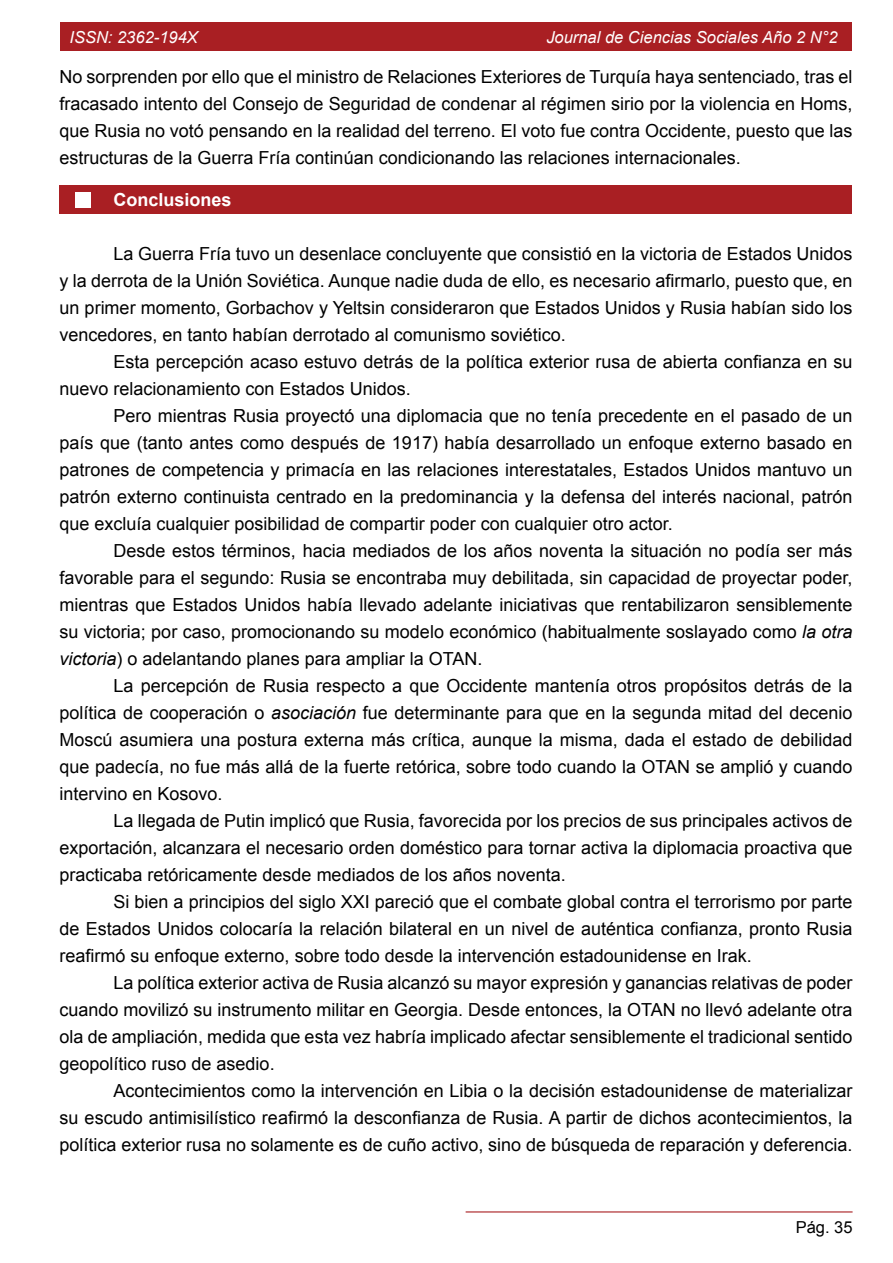
<style>
.page{position:relative;width:893px;height:1263px;background:#fff}
.page>*{position:absolute;margin:0;border:0;box-sizing:border-box;transform-origin:0 0}
.t1{font:18px/27px "Arial";color:#000;text-align:justify}
.t2{font:700 18px "Arial";color:#fff}
.t3{font:italic 16.5px "Arial";color:#fff}
.t4{font:16.5px "Arial";color:#000}
.s1{font-style:italic}
</style>
<div class="page">
<div style="left:60px;top:22px;width:792px;height:28px;background:#a91f23"></div>
<hr style="left:466px;top:1211px;width:387px;height:1px;background:#a91f23">
<div style="left:60px;top:185px;width:792px;height:28px;background:#a91f23"></div>
<div style="left:75px;top:192px;width:16px;height:16px;background:#fff"></div>
<p class="t3" style="left:69px;top:26px;width:130px">ISSN: 2362-194X</p>
<p class="t3" style="left:546px;top:26px;width:293px">Journal de Ciencias Sociales Año 2 N°2</p>
<p class="t1" style="left:60px;top:64px;width:794px">No sorprenden por ello que el ministro de Relaciones Exteriores de Turquía haya sentenciado, tras el fracasado intento del Consejo de Seguridad de condenar al régimen sirio por la violencia en Homs, que Rusia no votó pensando en la realidad del terreno. El voto fue contra Occidente, puesto que las estructuras de la Guerra Fría continúan condicionando las relaciones internacionales.</p>
<p class="t2" style="left:114px;top:188px;width:120px">Conclusiones</p>
<p class="t1" style="left:60px;top:241px;width:794px;text-indent:54px">La Guerra Fría tuvo un desenlace concluyente que consistió en la victoria de Estados Unidos y la derrota de la Unión Soviética. Aunque nadie duda de ello, es necesario afirmarlo, puesto que, en un primer momento, Gorbachov y Yeltsin consideraron que Estados Unidos y Rusia habían sido los vencedores, en tanto habían derrotado al comunismo soviético.</p>
<p class="t1" style="left:60px;top:349px;width:795px;text-indent:54px">Esta percepción acaso estuvo detrás de la política exterior rusa de abierta confianza en su nuevo relacionamiento con Estados Unidos.</p>
<p class="t1" style="left:60px;top:403px;width:795px;text-indent:54px">Pero mientras Rusia proyectó una diplomacia que no tenía precedente en el pasado de un país que (tanto antes como después de 1917) había desarrollado un enfoque externo basado en patrones de competencia y primacía en las relaciones interestatales, Estados Unidos mantuvo un patrón externo continuista centrado en la predominancia y la defensa del interés nacional, patrón que excluía cualquier posibilidad de compartir poder con cualquier otro actor.</p>
<p class="t1" style="left:60px;top:538px;width:795px;text-indent:54px">Desde estos términos, hacia mediados de los años noventa la situación no podía ser más favorable para el segundo: Rusia se encontraba muy debilitada, sin capacidad de proyectar poder, mientras que Estados Unidos había llevado adelante iniciativas que rentabilizaron sensiblemente su victoria; por caso, promocionando su modelo económico (habitualmente soslayado como <span class="s1">la otra victoria</span>) o adelantando planes para ampliar la OTAN.</p>
<p class="t1" style="left:60px;top:673px;width:794px;text-indent:54px">La percepción de Rusia respecto a que Occidente mantenía otros propósitos detrás de la política de cooperación o <span class="s1">asociación</span> fue determinante para que en la segunda mitad del decenio Moscú asumiera una postura externa más crítica, aunque la misma, dada el estado de debilidad que padecía, no fue más allá de la fuerte retórica, sobre todo cuando la OTAN se amplió y cuando intervino en Kosovo.</p>
<p class="t1" style="left:60px;top:808px;width:794px;text-indent:54px">La llegada de Putin implicó que Rusia, favorecida por los precios de sus principales activos de exportación, alcanzara el necesario orden doméstico para tornar activa la diplomacia proactiva que practicaba retóricamente desde mediados de los años noventa.</p>
<p class="t1" style="left:60px;top:889px;width:795px;text-indent:54px">Si bien a principios del siglo XXI pareció que el combate global contra el terrorismo por parte de Estados Unidos colocaría la relación bilateral en un nivel de auténtica confianza, pronto Rusia reafirmó su enfoque externo, sobre todo desde la intervención estadounidense en Irak.</p>
<p class="t1" style="left:60px;top:970px;width:794px;text-indent:54px">La política exterior activa de Rusia alcanzó su mayor expresión y ganancias relativas de poder cuando movilizó su instrumento militar en Georgia. Desde entonces, la OTAN no llevó adelante otra ola de ampliación, medida que esta vez habría implicado afectar sensiblemente el tradicional sentido geopolítico ruso de asedio.</p>
<p class="t1" style="left:60px;top:1078px;width:795px;text-indent:54px">Acontecimientos como la intervención en Libia o la decisión estadounidense de materializar su escudo antimisilístico reafirmó la desconfianza de Rusia. A partir de dichos acontecimientos, la política exterior rusa no solamente es de cuño activo, sino de búsqueda de reparación y deferencia.</p>
<p class="t4" style="left:796px;top:1216px;width:58px">Pág. 35</p>
</div>
